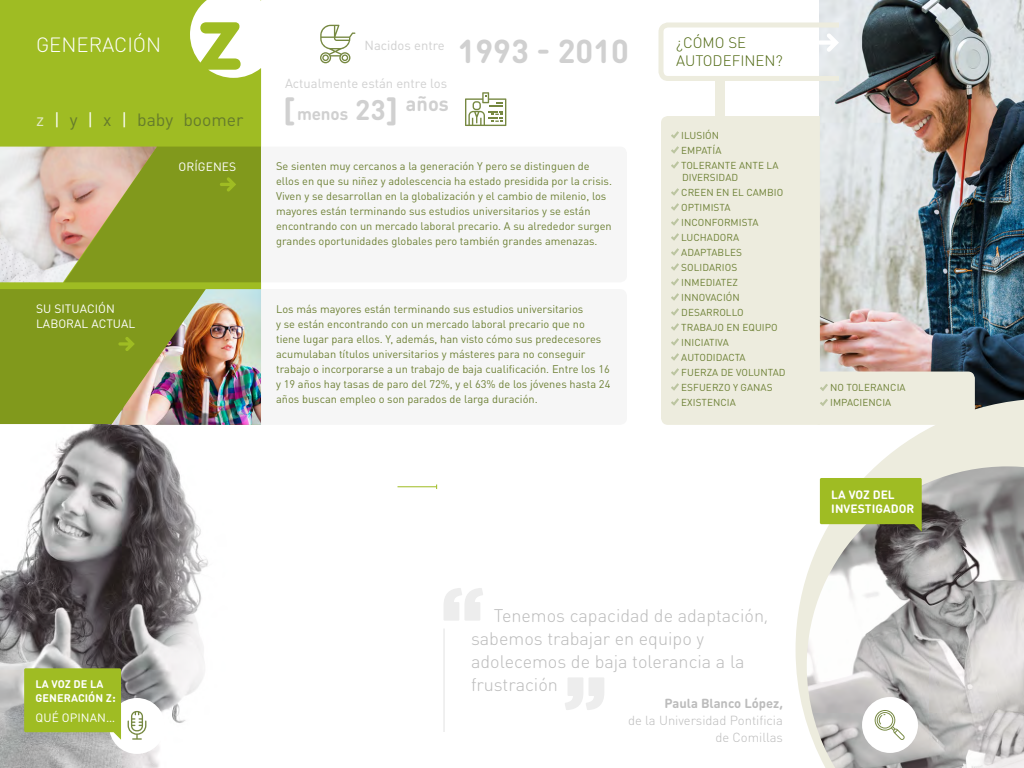
<style>
.page{position:relative;width:1024px;height:768px;background:#fff}
.page>*{position:absolute;margin:0;border:0;box-sizing:border-box;transform-origin:0 0}
.t1{font:700 32.7px "DIN Round Pro";color:#d0d0d0}
.t2{font:300 20.4px "DIN Round Pro";color:#fff}
.t3{font:300 18px/23px "DIN Round Pro";color:#bcbcbc}
.t4{font:17.6px "DIN Pro";color:#657b2c}
.t5{font:700 17px "DIN Round Pro";letter-spacing:-.005em;color:#d0d0d0}
.t6{font:300 15px/18px "DIN Round Pro";color:#4f6811}
.t7{font:13px "DIN Pro";color:#d0d0d0}
.t8{font:300 13px/17px "DIN Round Pro";color:#bcbcbc;text-align:right}
.t9{font:700 13px "DIN Round Pro";color:#bcbcbc}
.t10{font:12px/14.4px "DIN Round Pro";letter-spacing:.005em;color:#fff}
.t11{font:700 12px/14.4px "DIN Round Pro";letter-spacing:.005em;color:#fff}
.t12{font:11px/15px "DIN Pro";color:#6e8136}
.t13{font:700 11px/14.4px "DIN Round Pro";letter-spacing:.005em;color:#fff}
.t14{font:10px/15px "DIN Round Pro";letter-spacing:.005em;color:#6e8136}
.s1{color:#e3eac5}
.s2{color:#fff}
.s3{font-size:32.7px}
.s4{font-size:28px}
.s5{font-size:12px}
</style>
<div class="page">
<img style="left:820px;top:0;width:204px;height:400px">
<svg style="left:796px;top:400px;width:228px;height:323px;fill:#edecde"></svg>
<div style="left:661px;top:116px;width:159px;height:309px;background:#edecde"></div>
<svg style="left:0;top:0;width:261px;height:289px;background:#a7c237"></svg>
<img style="left:0;top:425px;width:208px;height:343px">
<hr style="left:444px;top:628px;width:1px;height:104px;background:#e3e3e3">
<svg style="left:671px;top:131px;width:8px;height:8px"></svg>
<svg style="left:671px;top:146px;width:8px;height:8px"></svg>
<svg style="left:671px;top:161px;width:8px;height:8px"></svg>
<svg style="left:671px;top:188px;width:8px;height:8px"></svg>
<svg style="left:671px;top:203px;width:8px;height:8px"></svg>
<svg style="left:671px;top:218px;width:8px;height:8px"></svg>
<svg style="left:671px;top:233px;width:8px;height:8px"></svg>
<svg style="left:671px;top:248px;width:8px;height:8px"></svg>
<svg style="left:671px;top:263px;width:8px;height:8px"></svg>
<svg style="left:671px;top:278px;width:8px;height:8px"></svg>
<svg style="left:671px;top:293px;width:8px;height:8px"></svg>
<svg style="left:671px;top:308px;width:8px;height:8px"></svg>
<svg style="left:671px;top:323px;width:8px;height:8px"></svg>
<svg style="left:671px;top:338px;width:8px;height:8px"></svg>
<svg style="left:671px;top:353px;width:8px;height:8px"></svg>
<svg style="left:671px;top:368px;width:8px;height:8px"></svg>
<svg style="left:671px;top:383px;width:8px;height:8px"></svg>
<svg style="left:671px;top:398px;width:8px;height:8px"></svg>
<img style="left:807px;top:466px;width:217px;height:302px">
<div style="left:715px;top:81px;width:10px;height:35px;background:#edecde"></div>
<img style="left:0;top:147px;width:64px;height:135px">
<svg style="left:820px;top:478px;width:102px;height:54px;background:#9db632"></svg>
<div style="left:109px;top:698px;width:56px;height:56px;background:#fff;border-radius:50%"></div>
<svg style="left:128px;top:711px;width:18px;height:29px"></svg>
<svg style="left:465px;top:92px;width:41px;height:34px"></svg>
<svg style="left:658px;top:20px;width:186px;height:63px"></svg>
<svg style="left:320px;top:25px;width:35px;height:38px"></svg>
<div style="left:862px;top:697px;width:56px;height:56px;background:#fff;border-radius:50%"></div>
<svg style="left:875px;top:710px;width:30px;height:30px"></svg>
<svg style="left:24px;top:668px;width:97px;height:72px;background:#a0ba32"></svg>
<svg style="left:444px;top:588px;width:39px;height:33px"></svg>
<svg style="left:565px;top:677px;width:39px;height:33px"></svg>
<hr style="left:398px;top:486px;width:39px;height:1px;background:#9fbc23">
<img style="left:206px;top:289px;width:55px;height:136px">
<svg style="left:64px;top:147px;width:197px;height:135px;background:#969f3c"></svg>
<img style="left:0;top:289px;width:206px;height:136px">
<div style="left:818px;top:372px;width:157px;height:53px;background:#edecde"></div>
<h2 class="t2" style="left:36px;top:31px;width:127px">GENERACIÓN</h2>
<p class="t7" style="left:365px;top:36px;width:82px">Nacidos entre</p>
<h1 class="t1" style="left:458px;top:28px;width:173px">1993 - 2010</h1>
<h3 class="t6" style="left:676px;top:34px;width:108px">¿CÓMO SE<br>AUTODEFINEN?</h3>
<p class="t7" style="left:285px;top:73px;width:164px">Actualmente están entre los</p>
<h3 class="t4" style="left:36px;top:106px;width:209px"><span class="s1">z</span> <span class="s2">|</span> y <span class="s2">|</span> x <span class="s2">|</span> baby boomer</h3>
<p class="t10" style="left:179px;top:159px;width:59px">ORÍGENES</p>
<p class="t10" style="left:36px;top:301px;width:101px">SU SITUACIÓN<br>LABORAL ACTUAL</p>
<h3 class="t5" style="left:283px;top:102px;width:167px"><span class="s3">[</span>menos <span class="s4">23</span><span class="s3">]</span> <sup>años</sup></h3>
<p class="t12" style="left:276px;top:157px;width:337px">Se sienten muy cercanos a la generación Y pero se distinguen de ellos en que su niñez y adolescencia ha estado presidida por la crisis.<br>Viven y se desarrollan en la globalización y el cambio de milenio, los mayores están terminando sus estudios universitarios y se están encontrando con un mercado laboral precario. A su alrededor surgen grandes oportunidades globales pero también grandes amenazas.</p>
<p class="t12" style="left:276px;top:300px;width:336px">Los más mayores están terminando sus estudios universitarios<br>y se están encontrando con un mercado laboral precario que no tiene lugar para ellos. Y, además, han visto cómo sus predecesores acumulaban títulos universitarios y másteres para no conseguir trabajo o incorporarse a un trabajo de baja cualificación. Entre los 16 y 19 años hay tasas de paro del 72%, y el 63% de los jóvenes hasta 24 años buscan empleo o son parados de larga duración.</p>
<p class="t14" style="left:681px;top:127px;width:99px">ILUSIÓN<br>EMPATÍA<br>TOLERANTE ANTE LA</p>
<p class="t14" style="left:681px;top:169px;width:106px">DIVERSIDAD<br>CREEN EN EL CAMBIO<br>OPTIMISTA<br>INCONFORMISTA<br>LUCHADORA<br>ADAPTABLES<br>SOLIDARIOS<br>INMEDIATEZ<br>INNOVACIÓN<br>DESARROLLO<br>TRABAJO EN EQUIPO<br>INICIATIVA<br>AUTODIDACTA<br>FUERZA DE VOLUNTAD<br>ESFUERZO Y GANAS<br>EXISTENCIA</p>
<p class="t13" style="left:36px;top:676px;width:82px">LA VOZ DE LA<br>GENERACIÓN Z<span class="s5">:</span></p>
<p class="t10" style="left:36px;top:710px;width:81px">QUÉ OPINAN…</p>
<h3 class="t3" style="left:471px;top:604px;width:299px;text-indent:23px">Tenemos capacidad de adaptación, sabemos trabajar en equipo y adolecemos de baja tolerancia a la frustración</h3>
<p class="t9" style="left:665px;top:694px;width:120px">Paula Blanco López,</p>
<p class="t8" style="left:628px;top:712px;width:156px">de la Universidad Pontificia de Comillas</p>
<p class="t14" style="left:830px;top:380px;width:77px">NO TOLERANCIA<br>IMPACIENCIA</p>
<p class="t11" style="left:831px;top:487px;width:85px">LA VOZ DEL<br>INVESTIGADOR</p>
</div>
